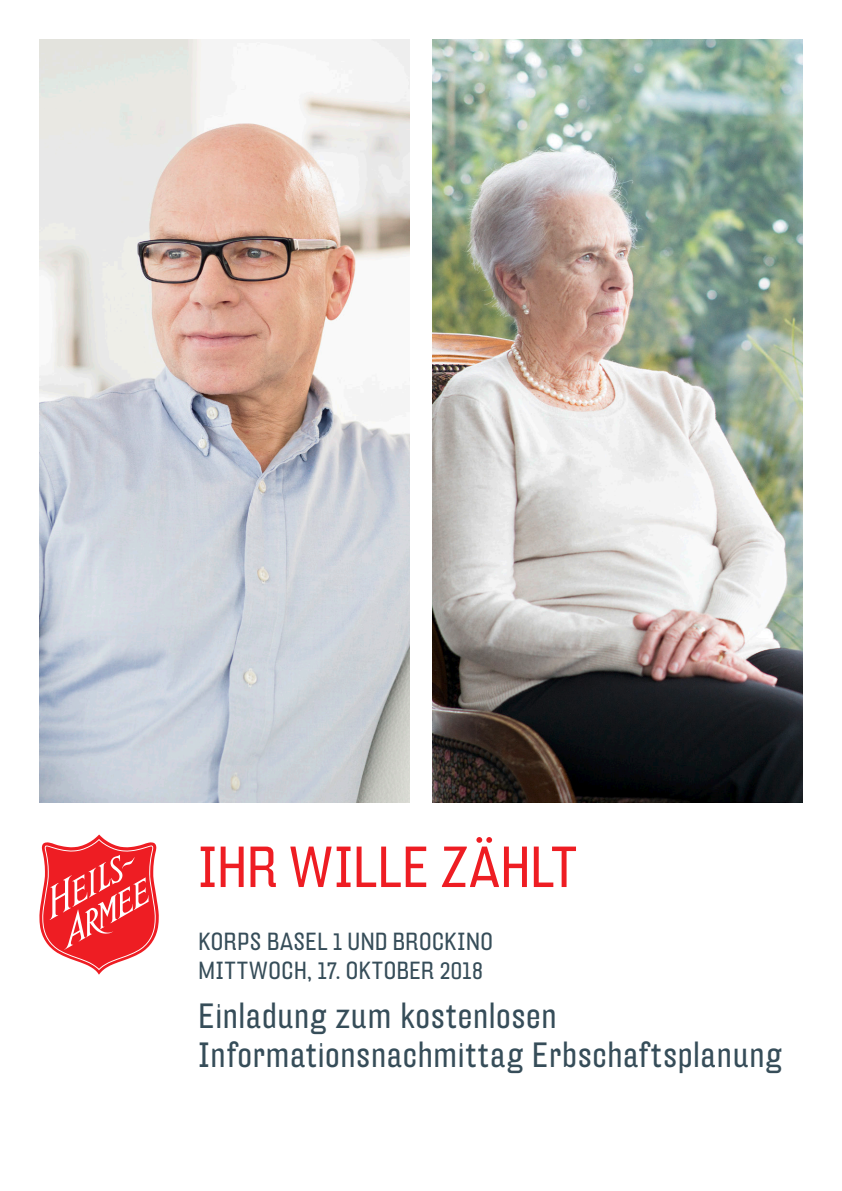
<style>
.page{position:relative;width:842px;height:1191px;background:#fff}
.page>*{position:absolute;margin:0;border:0;box-sizing:border-box;transform-origin:0 0}
.Broschüre_A5_Titel_R{font:56px "Hydra OT Extd";letter-spacing:.02em;color:#ee1d23}
.Broschüre_A5_Titel_R-2{font:34px/39px "Hydra OT Extd";letter-spacing:.03em;color:#364d59}
.Broschüre_A5_Titel_R-3{font:24px "Hydra OT Extd";letter-spacing:.025em;color:#364d59}
</style>
<div class="page">
<svg style="left:39px;top:834px;width:120px;height:140px"></svg>
<img style="left:40px;top:40px;width:370px;height:762px">
<img style="left:432px;top:40px;width:370px;height:762px">
<p class="Broschüre_A5_Titel_R" style="left:198px;top:835px;width:380px">IHR WILLE ZÄHLT</p>
<p class="Broschüre_A5_Titel_R-3" style="left:199px;top:927px;width:296px">KORPS BASEL 1 UND BROCKINO</p>
<p class="Broschüre_A5_Titel_R-3" style="left:199px;top:956px;width:286px">MITTWOCH, 17. OKTOBER 2018</p>
<p class="Broschüre_A5_Titel_R-2" style="left:198px;top:997px;width:585px">Einladung zum kostenlosen<br>Informationsnachmittag Erbschaftsplanung</p>
</div>
